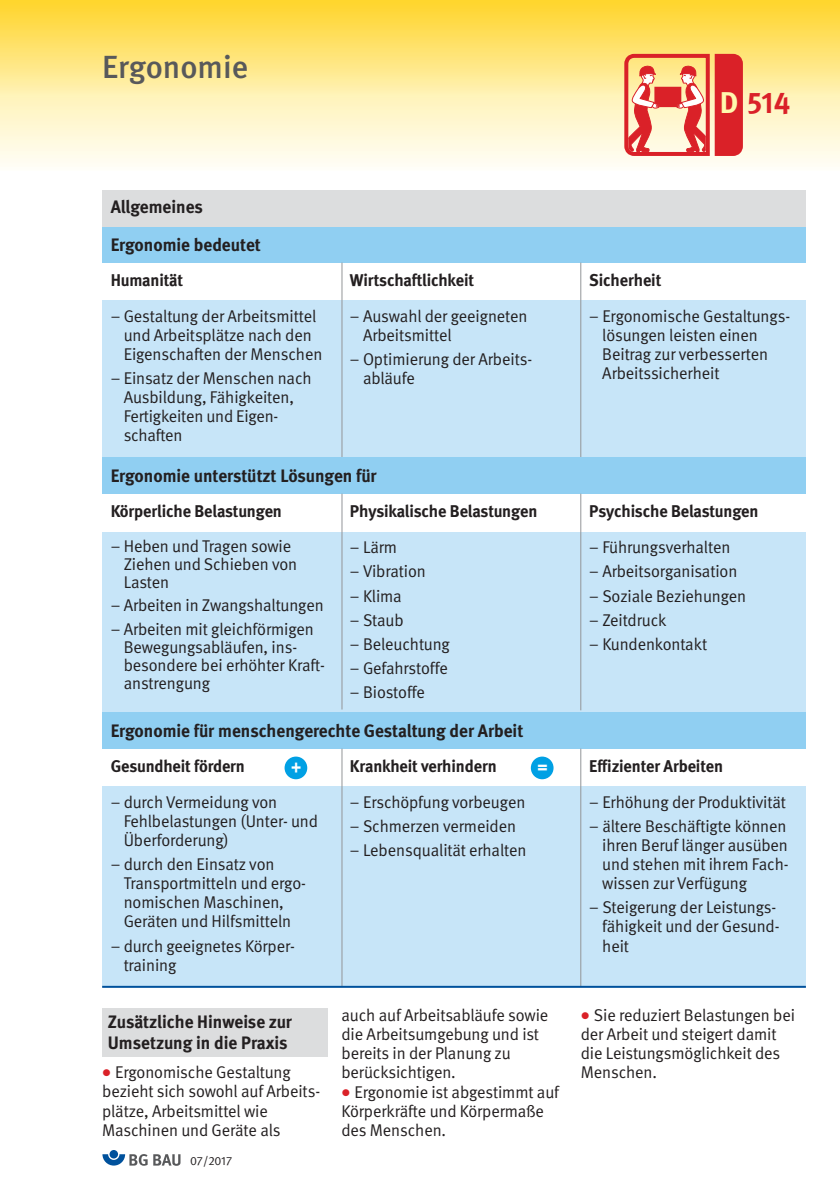
<style>
.page{position:relative;width:840px;height:1191px;background:#fff}
.page>*{position:absolute;margin:0;border:0;box-sizing:border-box;transform-origin:0 0}
.t1{font:500 32px "DGUV Meta";color:#58595b}
.t2{font:700 30px "DGUV Meta";color:#da2128}
.t3{font:700 18px/21.4px "DGUV Meta";color:#231f20}
.t4{font:700 18px "DGUV Meta";color:#fff;scale:.9 1}
.t5{font:17px/19px "DGUV Meta";letter-spacing:-.005em;color:#231f20}
.t6{font:700 17px "DGUV Meta";letter-spacing:-.005em;color:#231f20}
.t7{font:12px "DGUV Meta";letter-spacing:-.005em;color:#231f20}
.s1{color:#fff9ae}
.s2{color:#da2128}
</style>
<div class="page">
<svg style="left:0;top:96px;width:839px;height:70px;background:#fef4d4"></svg>
<img style="left:0;top:0;width:839px;height:96px">
<div style="left:102px;top:1008px;width:225px;height:48px;background:#dcddde"></div>
<div style="left:109px;top:1150px;width:9px;height:8px;background:#00519c;border-radius:50%"></div>
<svg style="left:102px;top:1154px;width:45px;height:11px"></svg>
<svg style="left:153px;top:1154px;width:27px;height:11px"></svg>
<div style="left:654px;top:87px;width:27px;height:20px;background:#da2128"></div>
<svg style="left:674px;top:65px;width:31px;height:46px"></svg>
<svg style="left:624px;top:54px;width:36px;height:102px;background:#ed9078"></svg>
<div style="left:714px;top:54px;width:28px;height:102px;background:#da2128"></div>
<div style="left:102px;top:300px;width:703px;height:168px;background:#c7e5f8"></div>
<div style="left:102px;top:226px;width:703px;height:36px;background:#90cff2"></div>
<div style="left:102px;top:190px;width:703px;height:36px;background:#dcddde"></div>
<hr style="left:341px;top:262px;width:1px;height:206px;background:#939598">
<hr style="left:580px;top:262px;width:1px;height:206px;background:#939598">
<div style="left:102px;top:531px;width:703px;height:186px;background:#c7e5f8"></div>
<div style="left:102px;top:457px;width:703px;height:36px;background:#90cff2"></div>
<hr style="left:341px;top:493px;width:1px;height:216px;background:#939598">
<hr style="left:580px;top:493px;width:1px;height:217px;background:#939598">
<div style="left:102px;top:786px;width:703px;height:200px;background:#c7e5f8"></div>
<div style="left:102px;top:712px;width:703px;height:36px;background:#90cff2"></div>
<hr style="left:341px;top:748px;width:1px;height:238px;background:#939598">
<hr style="left:580px;top:748px;width:1px;height:238px;background:#939598">
<hr style="left:102px;top:985px;width:703px;height:2px;background:#00519c">
<svg style="left:284px;top:756px;width:23px;height:23px"></svg>
<div style="left:286px;top:758px;width:20px;height:20px;background:#00a0e4;border-radius:50%"></div>
<svg style="left:530px;top:756px;width:23px;height:23px"></svg>
<div style="left:532px;top:758px;width:20px;height:20px;background:#00a0e4;border-radius:50%"></div>
<h1 class="t1" style="left:102px;top:48px;width:147px">Ergonomie</h1>
<h2 class="t2" style="left:719px;top:91px;width:72px"><span class="s1">D</span> 514</h2>
<p class="t3" style="left:111px;top:197px;width:94px">Allgemeines</p>
<p class="t3" style="left:111px;top:235px;width:152px">Ergonomie bedeutet</p>
<p class="t6" style="left:111px;top:274px;width:74px">Humanität</p>
<p class="t5" style="left:124px;top:308px;width:200px;text-indent:-13px">− Gestaltung der Arbeitsmittel und Arbeitsplätze nach den<br>Eigenschaften der Menschen</p>
<p class="t5" style="left:124px;top:370px;width:189px;text-indent:-13px">− Einsatz der Menschen nach<br>Ausbildung, Fähigkeiten,<br>Fertigkeiten und Eigen - schaften</p>
<p class="t6" style="left:350px;top:274px;width:126px">Wirtschaftlichkeit</p>
<p class="t5" style="left:363px;top:308px;width:166px;text-indent:-13px">− Auswahl der geeigneten<br>Arbeitsmittel</p>
<p class="t5" style="left:363px;top:351px;width:171px;text-indent:-13px">− Optimierung der Arbeits - abläufe</p>
<p class="t3" style="left:111px;top:466px;width:267px">Ergonomie unterstützt Lösungen für</p>
<p class="t6" style="left:111px;top:505px;width:173px">Körperliche Belastungen</p>
<p class="t5" style="left:124px;top:538px;width:175px;line-height:18px;text-indent:-13px">− Heben und Tragen sowie<br>Ziehen und Schieben von<br>Lasten</p>
<p class="t5" style="left:111px;top:595px;width:214px;line-height:23.2px">− Arbeiten in Zwangs haltungen − Arbeiten mit gleichförmigen</p>
<p class="t5" style="left:124px;top:639px;width:203px;line-height:18px">Bewegungsabläufen, ins - besondere bei erhöhter Kraft - anstrengung</p>
<p class="t6" style="left:350px;top:505px;width:189px">Physikalische Belastungen</p>
<p class="t5" style="left:350px;top:536px;width:101px;line-height:24.2px">− Lärm<br>− Vibration<br>− Klima<br>− Staub<br>− Beleuchtung − Gefahrstoffe − Biostoffe</p>
<p class="t3" style="left:111px;top:721px;width:414px">Ergonomie für menschengerechte Gestaltung der Arbeit</p>
<p class="t6" style="left:111px;top:760px;width:136px">Gesundheit fördern</p>
<p class="t5" style="left:124px;top:794px;width:196px;text-indent:-13px">− durch Vermeidung von<br>Fehlbelastungen (Unter- und<br>Überforderung)</p>
<p class="t5" style="left:124px;top:856px;width:184px;text-indent:-13px">− durch den Einsatz von<br>Transportmitteln und ergo&shy;nomischen Maschinen,<br>Geräten und Hilfsmitteln</p>
<p class="t5" style="left:124px;top:937px;width:173px;text-indent:-13px">− durch geeignetes Körper - training</p>
<p class="t6" style="left:350px;top:760px;width:148px">Krankheit verhindern</p>
<p class="t5" style="left:350px;top:791px;width:178px;line-height:24.2px">− Erschöpfung vorbeugen − Schmerzen vermeiden − Lebensqualität erhalten</p>
<p class="t4" style="left:291px;top:760px;width:13px">+</p>
<p class="t4" style="left:537px;top:760px;width:13px">=</p>
<p class="t3" style="left:108px;top:1012px;width:186px">Zusätzliche Hinweise zur<br>Umsetzung in die Praxis</p>
<p class="t5" style="left:102px;top:1064px;width:219px"><span class="s2">●</span> Ergonomische Gestaltung bezieht sich sowohl auf Arbeits&shy;plätze, Arbeitsmittel wie<br>Maschinen und Geräte als</p>
<p class="t7" style="left:190px;top:1156px;width:43px">07/2017</p>
<p class="t5" style="left:341px;top:1007px;width:208px">auch auf Arbeitsabläufe sowie die Arbeitsumgebung und ist bereits in der Planung zu berücksich tigen.</p>
<p class="t5" style="left:341px;top:1084px;width:219px"><span class="s2">●</span> Ergonomie ist abgestimmt auf<br>Körperkräfte und Körpermaße des Menschen.</p>
<p class="t6" style="left:589px;top:274px;width:73px">Sicherheit</p>
<p class="t5" style="left:602px;top:308px;width:189px;text-indent:-13px">− Ergonomische Gestaltungs&shy;lösungen leisten einen<br>Beitrag zur verbesserten<br>Arbeitssicherheit</p>
<p class="t6" style="left:589px;top:505px;width:171px">Psychische Belastungen</p>
<p class="t5" style="left:589px;top:536px;width:158px;line-height:24.2px">− Führungsverhalten<br>− Arbeitsorganisation − Soziale Beziehungen − Zeitdruck<br>− Kundenkontakt</p>
<p class="t6" style="left:589px;top:760px;width:135px">Effizienter Arbeiten</p>
<p class="t5" style="left:589px;top:791px;width:199px;line-height:24.2px">− Erhöhung der Produktivität − ältere Beschäftigte können</p>
<p class="t5" style="left:602px;top:837px;width:188px;text-align:justify">ihren Beruf länger ausüben und stehen mit ihrem Fach&shy;wissen zur Verfügung</p>
<p class="t5" style="left:602px;top:899px;width:179px;text-indent:-13px">− Steigerung der Leistungs - fähigkeit und der Gesund&shy;heit</p>
<p class="t5" style="left:580px;top:1007px;width:216px"><span class="s2">●</span> Sie reduziert Belastungen bei der Arbeit und steigert damit die Leistungsmöglichkeit des<br>Menschen.</p>
</div>
